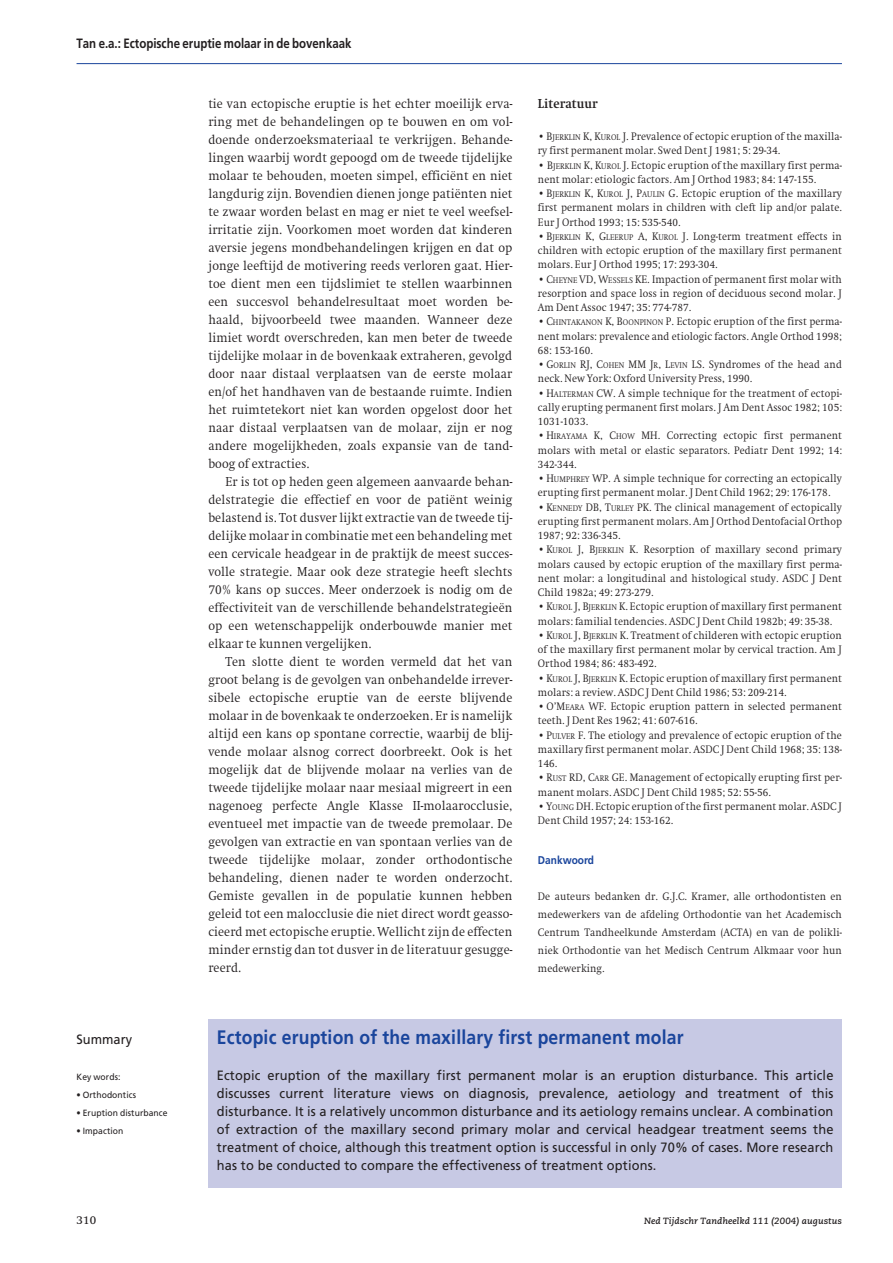
<style>
.page{position:relative;width:893px;height:1263px;background:#fff}
.page>*{position:absolute;margin:0;border:0;box-sizing:border-box;transform-origin:0 0}
.t1{font:700 19.5px "Frutiger";letter-spacing:.01em;color:#1a459c;scale:.9 1}
.t2{font:300 13.5px/18px "Swift";letter-spacing:.01em;color:#231f20;text-align:justify;scale:.92 1}
.t3{font:13.5px/18px "Frutiger";letter-spacing:.01em;color:#231f20;text-align:justify;scale:.95 1}
.t4{font:700 13.5px "Frutiger";color:#231f20;scale:.85 1}
.t5{font:700 13.5px "Swift";letter-spacing:.01em;color:#231f20;scale:.92 1}
.t6{font:12px "Swift";color:#231f20}
.t7{font:300 11.25px/14.2px "Swift";letter-spacing:.01em;color:#231f20;text-align:justify;scale:.92 1}
.t8{font:700 11.25px "Frutiger";color:#1a459c;scale:.9 1}
.t9{font:9px "Frutiger";letter-spacing:.01em;color:#231f20;scale:.95 1}
.t10{font:italic 700 9px "Caecilia";letter-spacing:.01em;color:#231f20}
.s1{font-size:8.4px}
</style>
<div class="page">
<hr style="left:77px;top:63px;width:765px;height:1px;background:#1a459c">
<div style="left:208px;top:1019px;width:634px;height:169px;background:#c7c9e4"></div>
<p class="t4" style="left:77px;top:38px;width:325px">Tan e.a.: Ectopische eruptie molaar in de bovenkaak</p>
<p class="t2" style="left:208px;top:95px;width:332px">tie van ectopische eruptie is het echter moeilijk erva&shy;ring met de behandelingen op te bouwen en om vol&shy;doende onderzoeksmateriaal te verkrijgen. Behande&shy;lingen waarbij wordt gepoogd om de tweede tijdelijke molaar te behouden, moeten simpel, efficiënt en niet langdurig zijn. Bovendien dienen jonge patiënten niet te zwaar worden belast en mag er niet te veel weefsel&shy;irritatie zijn. Voorkomen moet worden dat kinderen aversie jegens mondbehandelingen krijgen en dat op jonge leeftijd de motivering reeds verloren gaat. Hier&shy;toe dient men een tijdslimiet te stellen waarbinnen een succesvol behandelresultaat moet worden be&shy;haald, bijvoorbeeld twee maanden. Wanneer deze limiet wordt overschreden, kan men beter de tweede tijdelijke molaar in de bovenkaak extraheren, gevolgd door naar distaal verplaatsen van de eerste molaar en/of het handhaven van de bestaande ruimte. Indien het ruimtetekort niet kan worden opgelost door het naar distaal verplaatsen van de molaar, zijn er nog andere mogelijkheden, zoals expansie van de tand&shy;boog of extracties.</p>
<p class="t2" style="left:208px;top:473px;width:332px;text-indent:17px">Er is tot op heden geen algemeen aanvaarde behan&shy;delstrategie die effectief en voor de patiënt weinig belastend is. Tot dusver lijkt extractie van de tweede tij&shy;delijke molaar in combinatie met een behandeling met een cervicale headgear in de praktijk de meest succes&shy;volle strategie. Maar ook deze strategie heeft slechts 70% kans op succes. Meer onderzoek is nodig om de effectiviteit van de verschillende behandelstrategieën op een wetenschappelijk onderbouwde manier met elkaar te kunnen vergelijken.</p>
<p class="t2" style="left:208px;top:653px;width:332px;text-indent:17px">Ten slotte dient te worden vermeld dat het van groot belang is de gevolgen van onbehandelde irrever&shy;sibele ectopische eruptie van de eerste blijvende molaar in de bovenkaak te onderzoeken. Er is namelijk altijd een kans op spontane correctie, waarbij de blij&shy;vende molaar alsnog correct doorbreekt. Ook is het mogelijk dat de blijvende molaar na verlies van de tweede tijdelijke molaar naar mesiaal migreert in een nagenoeg perfecte Angle Klasse II-molaarocclusie, eventueel met impactie van de tweede premolaar. De gevolgen van extractie en van spontaan verlies van de tweede tijdelijke molaar, zonder orthodontische behandeling, dienen nader te worden onderzocht.<br>Gemiste gevallen in de populatie kunnen hebben geleid tot een malocclusie die niet direct wordt geasso&shy;cieerd met ectopische eruptie. Wellicht zijn de effecten minder ernstig dan tot dusver in de literatuur gesugge&shy;reerd.</p>
<p class="t5" style="left:538px;top:98px;width:66px">Literatuur</p>
<p class="t7" style="left:538px;top:130px;width:332px">•B<span class="s1">JERKLIN</span> K, K<span class="s1">UROL</span> J. Prevalence of ectopic eruption of the maxilla&shy;ry first permanent molar. Swed Dent J 1981; 5: 29-34.</p>
<p class="t7" style="left:538px;top:159px;width:332px">• B<span class="s1">JERKLIN</span> K, K<span class="s1">UROL</span> J. Ectopic eruption of the maxillary first perma&shy;nent molar: etiologic factors. Am J Orthod 1983; 84: 147-155.</p>
<p class="t7" style="left:538px;top:187px;width:332px">•B<span class="s1">JERKLIN</span> K, K<span class="s1">UROL</span> J, P<span class="s1">AULIN</span> G. Ectopic eruption of the maxillary first permanent molars in children with cleft lip and/or palate.<br>Eur J Orthod 1993; 15: 535-540.</p>
<p class="t7" style="left:538px;top:230px;width:332px">•B<span class="s1">JERKLIN</span> K, G<span class="s1">LEERUP</span> A, K<span class="s1">UROL</span> J. Long-term treatment effects in children with ectopic eruption of the maxillary first permanent molars. Eur J Orthod 1995; 17: 293-304.</p>
<p class="t7" style="left:538px;top:273px;width:332px">•C<span class="s1">HEYNE</span> VD, W<span class="s1">ESSELS</span> KE. Impaction of permanent first molar with resorption and space loss in region of deciduous second molar. J Am Dent Assoc 1947; 35: 774-787.</p>
<p class="t7" style="left:538px;top:315px;width:332px">•C<span class="s1">HINTAKANON</span> K, B<span class="s1">OONPINON</span> P. Ectopic eruption of the first perma&shy;nent molars: prevalence and etiologic factors. Angle Orthod 1998; 68: 153-160.</p>
<p class="t7" style="left:538px;top:358px;width:332px">•G<span class="s1">ORLIN</span> RJ, C<span class="s1">OHEN</span> MM J<span class="s1">R</span>, L<span class="s1">EVIN</span> LS. Syndromes of the head and neck. New York: Oxford University Press, 1990.</p>
<p class="t7" style="left:538px;top:387px;width:332px">•H<span class="s1">ALTERMAN</span> CW. A simple technique for the treatment of ectopi&shy;cally erupting permanent first molars. J Am Dent Assoc 1982; 105:<br>1031-1033.</p>
<p class="t7" style="left:538px;top:429px;width:332px">•H<span class="s1">IRAYAMA</span> K, C<span class="s1">HOW</span> MH. Correcting ectopic first permanent molars with metal or elastic separators. Pediatr Dent 1992; 14:<br>342-344.</p>
<p class="t7" style="left:538px;top:472px;width:332px">•H<span class="s1">UMPHREY</span> WP. A simple technique for correcting an ectopically erupting first permanent molar. J Dent Child 1962; 29: 176-178.</p>
<p class="t7" style="left:538px;top:501px;width:332px">•K<span class="s1">ENNEDY</span> DB, T<span class="s1">URLEY</span> PK. The clinical management of ectopically erupting first permanent molars. Am J Orthod Dentofacial Orthop 1987; 92: 336-345.</p>
<p class="t7" style="left:538px;top:543px;width:332px">•K<span class="s1">UROL</span> J, B<span class="s1">JERKLIN</span> K. Resorption of maxillary second primary molars caused by ectopic eruption of the maxillary first perma&shy;nent molar: a longitudinal and histological study. ASDC J Dent Child 1982a; 49: 273-279.</p>
<p class="t7" style="left:538px;top:600px;width:332px">•K<span class="s1">UROL</span> J, B<span class="s1">JERKLIN</span> K. Ectopic eruption of maxillary first permanent molars: familial tendencies. ASDC J Dent Child 1982b; 49: 35-38.</p>
<p class="t7" style="left:538px;top:629px;width:332px">•K<span class="s1">UROL</span> J, B<span class="s1">JERKLIN</span> K. Treatment of childeren with ectopic eruption of the maxillary first permanent molar by cervical traction. Am J Orthod 1984; 86: 483-492.</p>
<p class="t7" style="left:538px;top:672px;width:332px">•K<span class="s1">UROL</span> J, B<span class="s1">JERKLIN</span> K. Ectopic eruption of maxillary first permanent molars: a review. ASDC J Dent Child 1986; 53: 209-214.</p>
<p class="t7" style="left:538px;top:700px;width:332px">• O’M<span class="s1">EARA</span> WF. Ectopic eruption pattern in selected permanent teeth. J Dent Res 1962; 41: 607-616.</p>
<p class="t7" style="left:538px;top:729px;width:332px">•P<span class="s1">ULVER</span> F. The etiology and prevalence of ectopic eruption of the maxillary first permanent molar. ASDC J Dent Child 1968; 35: 138- 146.</p>
<p class="t7" style="left:538px;top:771px;width:332px">•R<span class="s1">UST</span> RD, C<span class="s1">ARR</span> GE. Management of ectopically erupting first per&shy;manent molars. ASDC J Dent Child 1985; 52: 55-56.</p>
<p class="t7" style="left:538px;top:800px;width:332px">•Y<span class="s1">OUNG</span> DH. Ectopic eruption of the first permanent molar. ASDC J<br>Dent Child 1957; 24: 153-162.</p>
<p class="t8" style="left:538px;top:855px;width:64px">Dankwoord</p>
<p class="t7" style="left:538px;top:888px;width:332px;line-height:18px">De auteurs bedanken dr. G.J.C. Kramer, alle orthodontisten en medewerkers van de afdeling Orthodontie van het Academisch Centrum Tandheelkunde Amsterdam (ACTA) en van de polikli&shy;niek Orthodontie van het Medisch Centrum Alkmaar voor hun medewerking.</p>
<p class="t3" style="left:77px;top:1031px;width:60px">Summary</p>
<p class="t9" style="left:77px;top:1073px;width:48px">Key words:</p>
<p class="t9" style="left:77px;top:1091px;width:64px">• Orthodontics</p>
<p class="t9" style="left:77px;top:1109px;width:97px">• Eruption disturbance</p>
<p class="t9" style="left:77px;top:1127px;width:51px">• Impaction</p>
<h1 class="t1" style="left:217px;top:1029px;width:520px">Ectopic eruption of the maxillary first permanent molar</h1>
<p class="t3" style="left:217px;top:1067px;width:651px">Ectopic eruption of the maxillary first permanent molar is an eruption disturbance. This article discusses current literature views on diagnosis, prevalence, aetiology and treatment of this disturbance. It is a relatively uncommon disturbance and its aetiology remains unclear. A combination of extraction of the maxillary second primary molar and cervical headgear treatment seems the treatment of choice, although this treatment option is successful in only 70% of cases. More research has to be conducted to compare the effectiveness of treatment options.</p>
<p class="t6" style="left:77px;top:1215px;width:21px">310</p>
<p class="t10" style="left:644px;top:1217px;width:199px">Ned Tijdschr Tandheelkd 111 (2004) augustus</p>
</div>
